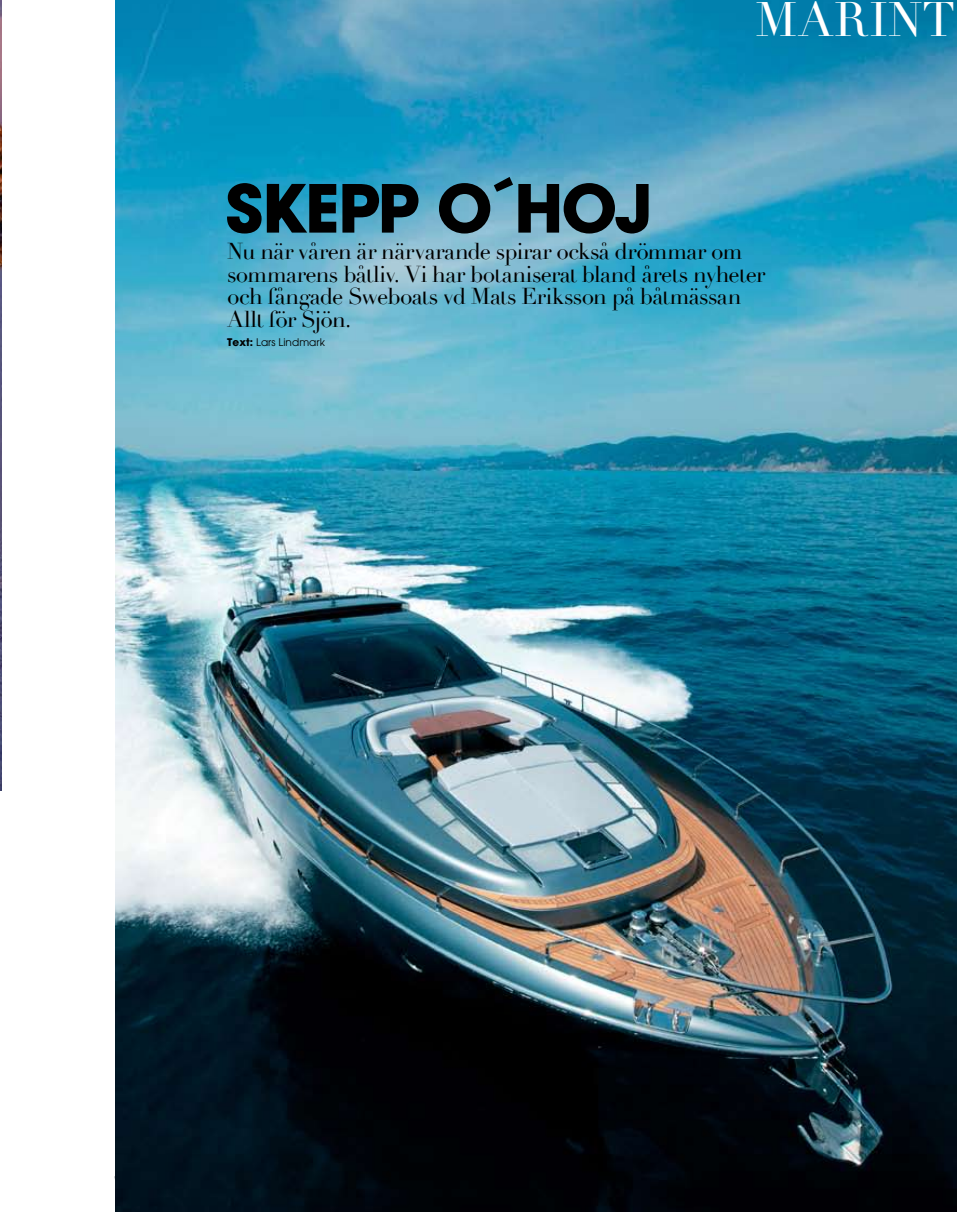
<style>
.page{position:relative;width:957px;height:1212px;background:#fff}
.page>*{position:absolute;margin:0;border:0;box-sizing:border-box;transform-origin:0 0}
.t1{font:700 65.7px "Avant Garde Slant";letter-spacing:-.035em;color:#000}
.t2{font:47.7px "Didot LT Std";letter-spacing:.015em;color:#fff}
.t3{font:22.5px/22.5px "Didot";letter-spacing:-.03em;color:#000}
.t4{font:10.5px "Avant Garde Special";letter-spacing:.005em;color:#000}
.s1{font-weight:700}
</style>
<div class="page">
<img style="left:115px;top:0;width:842px;height:1212px">
<img style="left:0;top:1px;width:1px;height:789px">
<h2 class="t2" style="left:755px;top:-9px;width:201px">MARINT</h2>
<h1 class="t1" style="left:225px;top:166px;width:429px">Skepp O´hoj</h1>
<p class="t3" style="left:227px;top:241px;width:540px">Nu när våren är närvarande spirar också drömmar om sommarens båtliv. Vi har botaniserat bland årets nyheter och fångade Sweboats vd Mats Eriksson på båtmässan Allt för Sjön.</p>
<p class="t4" style="left:227px;top:336px;width:99px"><span class="s1">TEXT:</span> Lars Lindmark</p>
</div>
